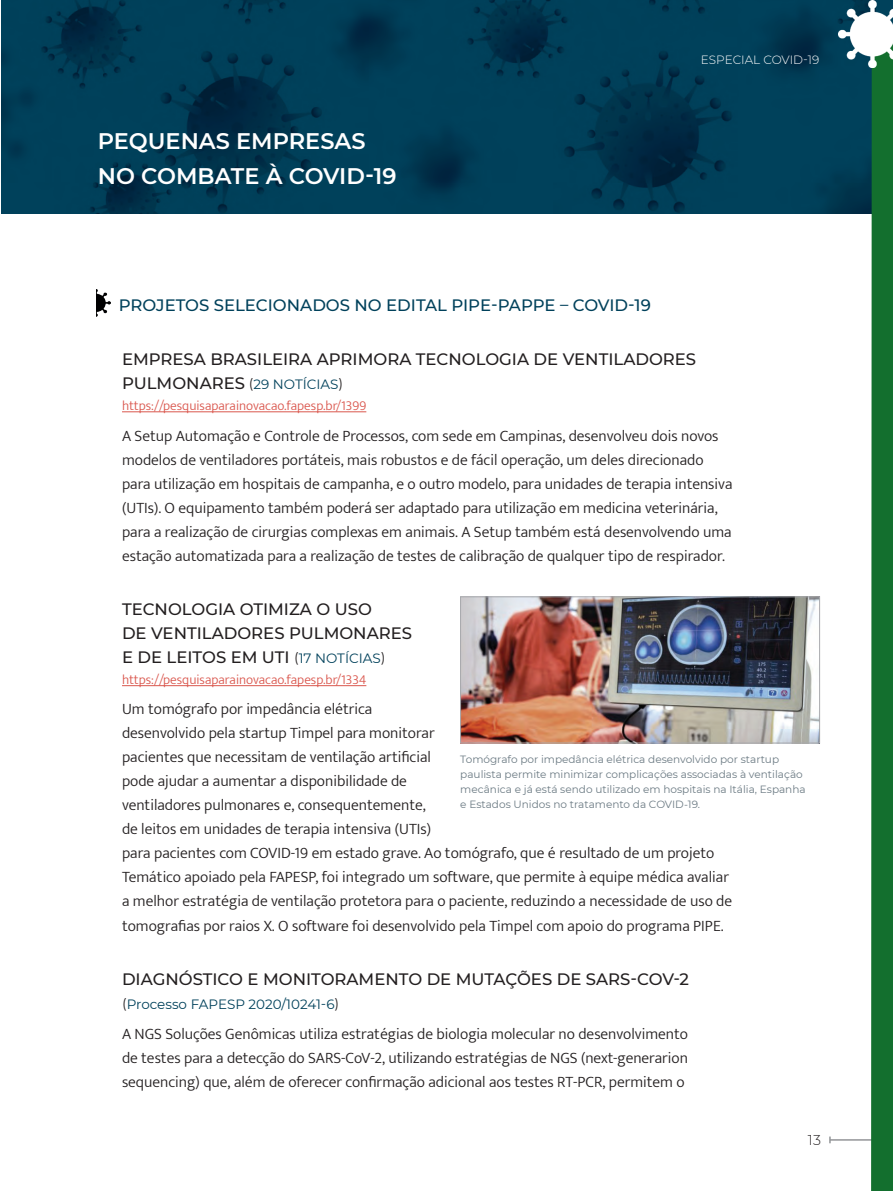
<style>
.page{position:relative;width:893px;height:1191px;background:#fff}
.page>*{position:absolute;margin:0;border:0;box-sizing:border-box;transform-origin:0 0}
.t1{font:600 22.5px/34.5px "Montserrat";color:#fff}
.t2{font:500 16.5px/24px "Montserrat";color:#231f20}
.t3{font:500 16.5px "Montserrat";color:#00415b}
.t4{font:300 15.75px/24px "Mukta";color:#231f20}
.t5{font:300 14.25px "Montserrat";color:#231f20}
.t6{font:300 13.5px "Mukta";color:#da574e}
.t7{font:13.5px "Montserrat";color:#00415b}
.t8{font:300 12px "Montserrat";color:#fff}
.t9{font:10.5px/15px "Montserrat";color:#6b7a83}
.s1{font-weight:400;font-size:13.5px}
.s2{font-weight:400;font-size:13.5px;color:#00415b}
.s3{color:#231f20}
</style>
<div class="page">
<hr style="left:830px;top:1139px;width:63px;height:1px;background:#939598">
<svg style="left:829px;top:1136px;width:2px;height:7px"></svg>
<img style="left:2px;top:0;width:869px;height:214px">
<svg style="left:871px;top:67px;width:22px;height:1124px;background:#197234"></svg>
<img style="left:839px;top:0;width:54px;height:67px">
<hr style="left:122px;top:411px;width:244px;height:1px;background:#da574e">
<hr style="left:122px;top:685px;width:244px;height:1px;background:#da574e">
<img style="left:97px;top:290px;width:13px;height:27px">
<img style="left:462px;top:598px;width:356px;height:143px">
<div style="left:460px;top:596px;width:360px;height:147px;border:1px solid #a8a9ad"></div>
<h1 class="t1" style="left:98px;top:123px;width:300px">PEQUENAS EMPRESAS<br>NO COMBATE À COVID-19</h1>
<p class="t3" style="left:119px;top:293px;width:533px">PROJETOS SELECIONADOS NO EDITAL PIPE-PAPPE – COVID-19</p>
<p class="t8" style="left:701px;top:52px;width:120px">ESPECIAL COVID-19</p>
<p class="t2" style="left:122px;top:346px;width:576px">EMPRESA BRASILEIRA APRIMORA TECNOLOGIA DE VENTILADORES<br>PULMONARES <span class="s1">(</span><span class="s2">29 NOTÍCIAS</span><span class="s1">)</span></p>
<p class="t6" style="left:122px;top:397px;width:246px">https://pesquisaparainovacao.fapesp.br/1399</p>
<p class="t4" style="left:122px;top:423px;width:612px">A Setup Automação e Controle de Processos, com sede em Campinas, desenvolveu dois novos modelos de ventiladores portáteis, mais robustos e de fácil operação, um deles direcionado para utilização em hospitais de campanha, e o outro modelo, para unidades de terapia intensiva (UTIs). O equipamento também poderá ser adaptado para utilização em medicina veterinária, para a realização de cirurgias complexas em animais. A Setup também está desenvolvendo uma estação automatizada para a realização de testes de calibração de qualquer tipo de respirador.</p>
<p class="t2" style="left:122px;top:596px;width:292px">TECNOLOGIA OTIMIZA O USO<br>DE VENTILADORES PULMONARES<br>E DE LEITOS EM UTI <span class="s1">(</span><span class="s2">17 NOTÍCIAS</span><span class="s1">)</span></p>
<p class="t6" style="left:122px;top:671px;width:246px">https://pesquisaparainovacao.fapesp.br/1334</p>
<p class="t4" style="left:122px;top:697px;width:612px">Um tomógrafo por impedância elétrica<br>desenvolvido pela startup Timpel para monitorar<br>pacientes que necessitam de ventilação artificial<br>pode ajudar a aumentar a disponibilidade de<br>ventiladores pulmonares e, consequentemente,<br>de leitos em unidades de terapia intensiva (UTIs)<br>para pacientes com COVID-19 em estado grave. Ao tomógrafo, que é resultado de um projeto Temático apoiado pela FAPESP, foi integrado um software, que permite à equipe médica avaliar a melhor estratégia de ventilação protetora para o paciente, reduzindo a necessidade de uso de tomografias por raios X. O software foi desenvolvido pela Timpel com apoio do programa PIPE.</p>
<p class="t2" style="left:122px;top:966px;width:568px">DIAGNÓSTICO E MONITORAMENTO DE MUTAÇÕES DE SARS-COV-2</p>
<p class="t7" style="left:122px;top:994px;width:219px"><span class="s3">(</span>Processo FAPESP 2020/10241-6<span class="s3">)</span></p>
<p class="t4" style="left:122px;top:1021px;width:567px;text-align:justify">A NGS Soluções Genômicas utiliza estratégias de biologia molecular no desenvolvimento de testes para a detecção do SARS-CoV-2, utilizando estratégias de NGS (next-generarion sequencing) que, além de oferecer confirmação adicional aos testes RT-PCR, permitem o</p>
<p class="t9" style="left:460px;top:751px;width:347px">Tomógrafo por impedância elétrica desenvolvido por startup paulista permite minimizar complicações associadas à ventilação mecânica e já está sendo utilizado em hospitais na Itália, Espanha e Estados Unidos no tratamento da COVID-19.</p>
<p class="t5" style="left:808px;top:1129px;width:14px">13</p>
</div>
